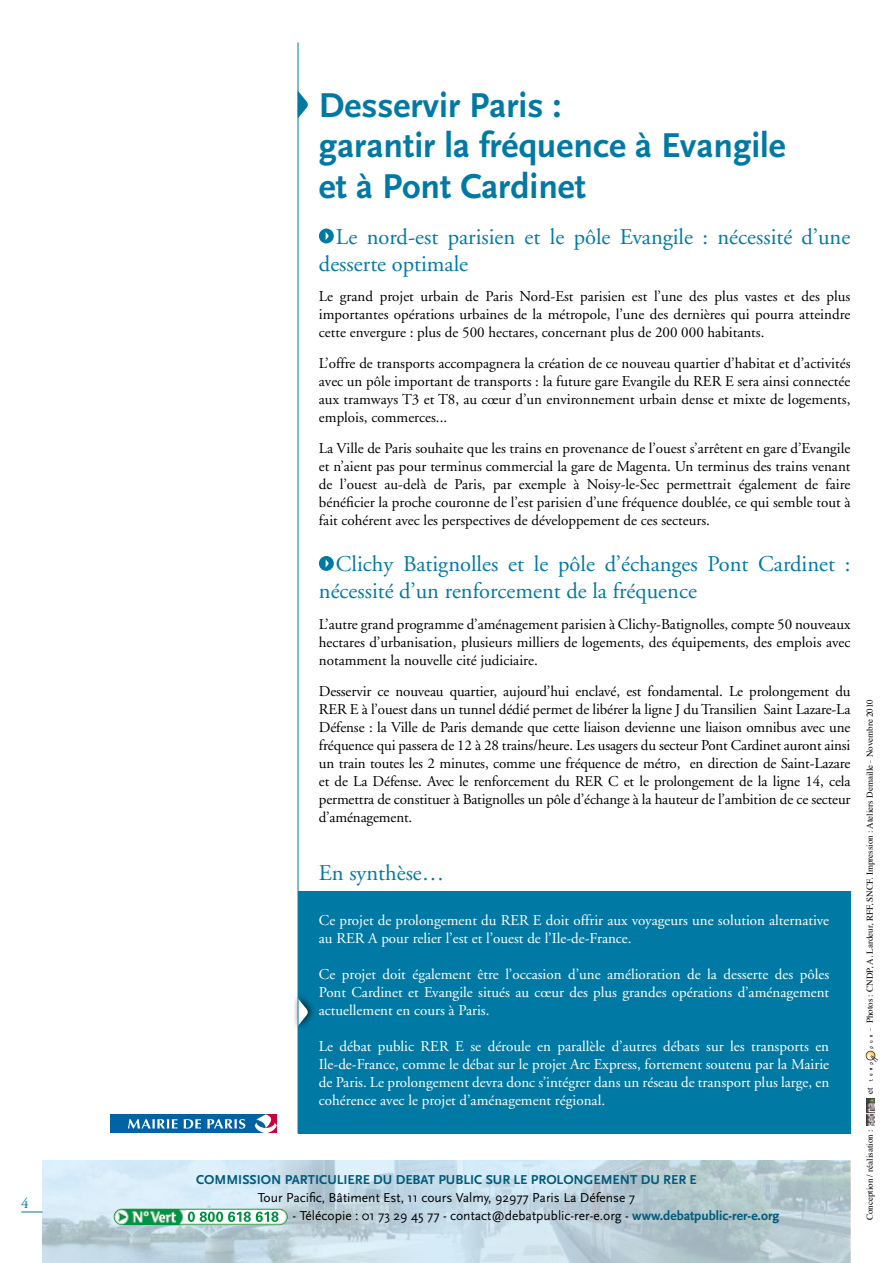
<style>
.page{position:relative;width:893px;height:1263px;background:#fff}
.page>*{position:absolute;margin:0;border:0;box-sizing:border-box;transform-origin:0 0}
.t1{font:700 36px/40.5px "Scala Sans Pro";color:#007aa4}
.t2{font:22.5px/27px "Adobe Garamond LT";color:#007aa4}
.t3{font:15px/18px "Adobe Garamond LT";color:#000;text-align:justify}
.t4{font:15px/18px "Adobe Garamond LT";color:#fff;text-align:justify}
.t5{font:15px "Adobe Garamond LT";color:#007aa4}
.t6{font:13.5px "Scala Sans Pro";color:#000}
.t7{font:700 13.5px "Scala Sans Pro";color:#005a7b}
.t8{font:9px "Times";color:#000}
.s1{font-weight:700;color:#005a7b}
</style>
<div class="page">
<div style="left:298px;top:891px;width:552px;height:242px;background:#007aa4"></div>
<div style="left:292px;top:990px;width:25px;height:40px;background:#000;opacity:.75"></div>
<svg style="left:299px;top:998px;width:9px;height:28px"></svg>
<hr style="left:298px;top:43px;width:1px;height:1090px;background:#007aa4">
<img style="left:43px;top:1161px;width:807px;height:102px">
<img style="left:114px;top:1208px;width:174px;height:17px;border-radius:8px">
<svg style="left:186px;top:1211px;width:95px;height:12px"></svg>
<svg style="left:188px;top:1211px;width:90px;height:11px"></svg>
<img style="left:867px;top:1098px;width:7px;height:28px">
<svg style="left:866px;top:1035px;width:12px;height:46px"></svg>
<svg style="left:21px;top:1211px;width:22px;height:1px"></svg>
<svg style="left:110px;top:1114px;width:167px;height:19px;background:#3a7eb0"></svg>
<svg style="left:298px;top:90px;width:10px;height:29px"></svg>
<div style="left:319px;top:229px;width:15px;height:14px;background:#007aa4;border-radius:50%"></div>
<svg style="left:326px;top:232px;width:3px;height:8px"></svg>
<svg style="left:319px;top:556px;width:15px;height:15px"></svg>
<svg style="left:326px;top:559px;width:3px;height:9px"></svg>
<p class="t5" style="left:21px;top:1194px;width:9px">4</p>
<h1 class="t1" style="left:319px;top:83px;width:468px">Desservir Paris :<br>garantir la fréquence à Evangile et à Pont Cardinet</h1>
<h2 class="t2" style="left:319px;top:223px;width:533px;text-indent:17px">Le nord-est parisien et le pôle Evangile : nécessité d’une desserte optimale</h2>
<p class="t3" style="left:319px;top:288px;width:533px">Le grand projet urbain de Paris Nord-Est parisien est l’une des plus vastes et des plus importantes opérations urbaines de la métropole, l’une des dernières qui pourra atteindre cette envergure : plus de 500 hectares, concernant plus de 200 000 habitants.</p>
<p class="t3" style="left:319px;top:354px;width:533px">L’offre de transports accompagnera la création de ce nouveau quartier d’habitat et d’activités avec un pôle important de transports : la future gare Evangile du RER E sera ainsi connectée aux tramways T3 et T8, au cœur d’un environnement urbain dense et mixte de logements, emplois, commerces...</p>
<p class="t3" style="left:319px;top:439px;width:533px">La Ville de Paris souhaite que les trains en provenance de l’ouest s’arrêtent en gare d’Evangile et n’aient pas pour terminus commercial la gare de Magenta. Un terminus des trains venant de l’ouest au-delà de Paris, par exemple à Noisy-le-Sec permettrait également de faire bénéficier la proche couronne de l’est parisien d’une fréquence doublée, ce qui semble tout à fait cohérent avec les perspectives de développement de ces secteurs.</p>
<h2 class="t2" style="left:319px;top:550px;width:533px;text-indent:17px">Clichy Batignolles et le pôle d’échanges Pont Cardinet : nécessité d’un renforcement de la fréquence</h2>
<p class="t3" style="left:319px;top:615px;width:533px">L’autre grand programme d’aménagement parisien à Clichy-Batignolles, compte 50 nouveaux hectares d’urbanisation, plusieurs milliers de logements, des équipements, des emplois avec notamment la nouvelle cité judiciaire.</p>
<p class="t3" style="left:319px;top:682px;width:533px">Desservir ce nouveau quartier, aujourd’hui enclavé, est fondamental. Le prolongement du RER E à l’ouest dans un tunnel dédié permet de libérer la ligne J du Transilien Saint Lazare-La Défense : la Ville de Paris demande que cette liaison devienne une liaison omnibus avec une fréquence qui passera de 12 à 28 trains/heure. Les usagers du secteur Pont Cardinet auront ainsi un train toutes les 2 minutes, comme une fréquence de métro, en direction de Saint-Lazare et de La Défense. Avec le renforcement du RER C et le prolongement de la ligne 14, cela permettra de constituer à Batignolles un pôle d’échange à la hauteur de l’ambition de ce secteur d’aménagement.</p>
<h2 class="t2" style="left:319px;top:859px;width:127px">En synthèse…</h2>
<p class="t4" style="left:319px;top:911px;width:512px">Ce projet de prolongement du RER E doit offrir aux voyageurs une solution alternative au RER A pour relier l’est et l’ouest de l’Ile-de-France.</p>
<p class="t4" style="left:319px;top:965px;width:512px">Ce projet doit également être l’occasion d’une amélioration de la desserte des pôles Pont Cardinet et Evangile situés au cœur des plus grandes opérations d’aménagement actuellement en cours à Paris.</p>
<p class="t4" style="left:319px;top:1037px;width:512px">Le débat public RER E se déroule en parallèle d’autres débats sur les transports en Ile-de-France, comme le débat sur le projet Arc Express, fortement soutenu par la Mairie de Paris. Le prolongement devra donc s’intégrer dans un réseau de transport plus large, en cohérence avec le projet d’aménagement régional.</p>
<p class="t7" style="left:196px;top:1170px;width:502px">COMMISSION PARTICULIERE DU DEBAT PUBLIC SUR LE PROLONGEMENT DU RER E</p>
<p class="t6" style="left:258px;top:1188px;width:379px">Tour Pacific, Bâtiment Est, 11 cours Valmy, 92977 Paris La Défense 7</p>
<p class="t6" style="left:293px;top:1206px;width:488px">- Télécopie : 01 73 29 45 77 - contact@debatpublic-rer-e.org - <span class="s1">www.debatpublic-rer-e.org</span></p>
<p class="t8" style="left:861px;top:1031px;width:333px;rotate:-90deg">- Photos : CNDP, A. Lardeur, RFF, SNCF. Impression : Ateliers Demaille - Novembre 2010</p>
<p class="t8" style="left:861px;top:1094px;width:8px;rotate:-90deg">et</p>
<p class="t8" style="left:861px;top:1220px;width:92px;rotate:-90deg">Conception / réalisation :</p>
</div>
